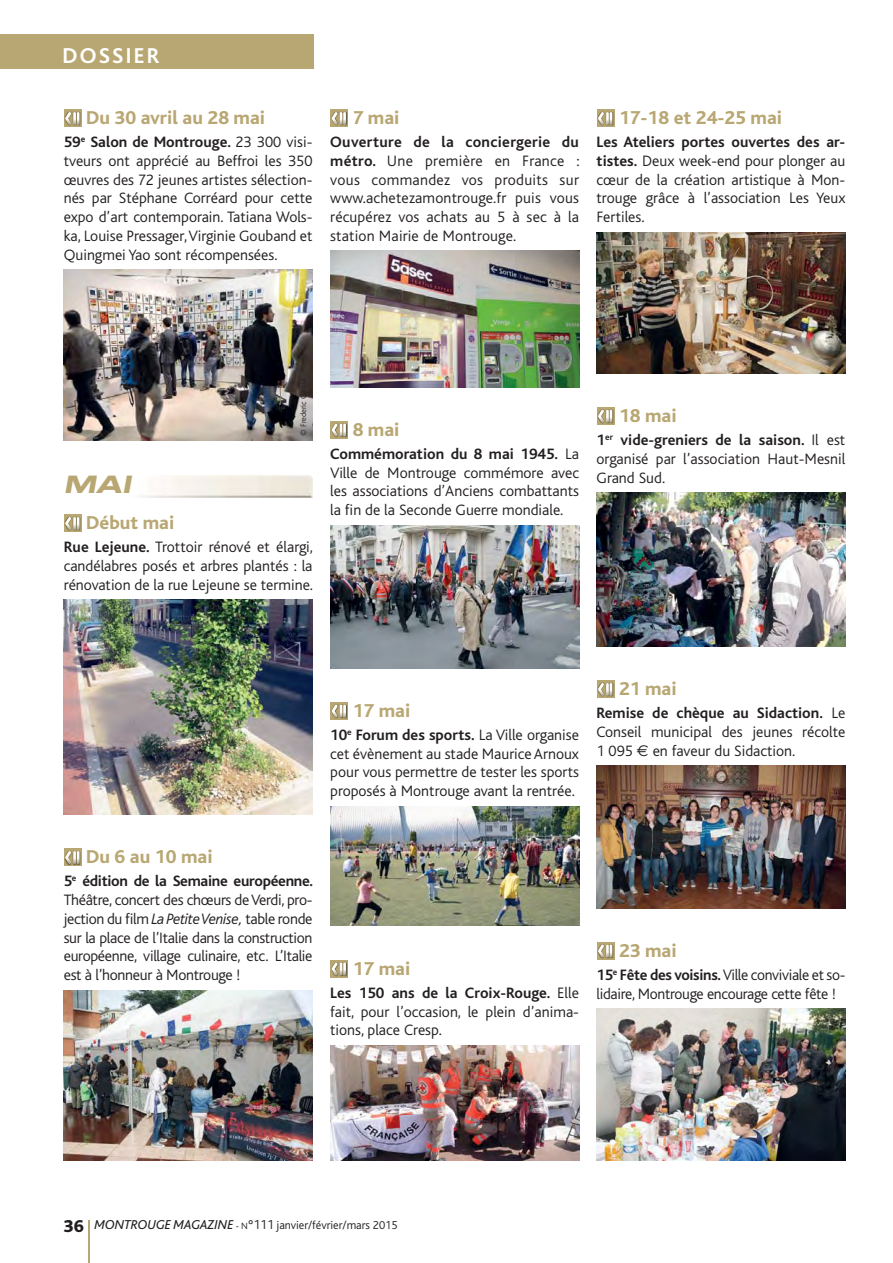
<style>
.page{position:relative;width:893px;height:1263px;background:#fff}
.page>*{position:absolute;margin:0;border:0;box-sizing:border-box;transform-origin:0 0}
.t1{font:italic 24px "Eurostile Bold Extended Two";color:#b9a773}
.t2{font:700 22.5px "Bliss";letter-spacing:.1em;color:#fff}
.t3{font:800 19.5px "Bliss";color:#b9a773}
.t4{font:300 15.75px/18.8px "Bliss";color:#231f20;text-align:justify}
.t5{font:300 15.75px/18.8px "Bliss";letter-spacing:-.02em;color:#231f20}
.t6{font:300 12px "Bliss";color:#231f20}
.t7{font:300 8.25px "Bliss";color:#231f20}
.s1{font-weight:700}
.s2{font-family:"Euro Sans";font-weight:400}
.s3{font-style:italic}
.s4{font-weight:800;font-size:18px}
.s5{font-weight:400;font-style:italic;font-size:13.5px}
.s6{font-weight:400;font-size:9px}
.s7{font-size:9.45px}
.s8{font-size:13.5px}
</style>
<div class="page">
<hr style="left:88px;top:1220px;width:1px;height:43px;background:#b9a773">
<div style="left:0;top:34px;width:313px;height:34px;background:#b9a773"></div>
<div style="left:64px;top:109px;width:18px;height:18px;background:#b9a773"></div>
<img style="left:68px;top:112px;width:13px;height:14px">
<svg style="left:65px;top:112px;width:14px;height:13px"></svg>
<img style="left:64px;top:270px;width:248px;height:170px">
<div style="left:64px;top:514px;width:18px;height:18px;background:#b9a773"></div>
<img style="left:68px;top:517px;width:13px;height:14px">
<svg style="left:65px;top:517px;width:14px;height:13px"></svg>
<img style="left:64px;top:600px;width:248px;height:215px">
<div style="left:64px;top:848px;width:18px;height:18px;background:#b9a773"></div>
<img style="left:67px;top:852px;width:14px;height:13px">
<svg style="left:65px;top:851px;width:14px;height:13px"></svg>
<img style="left:64px;top:990px;width:248px;height:170px">
<div style="left:330px;top:109px;width:18px;height:18px;background:#b9a773"></div>
<img style="left:331px;top:112px;width:16px;height:14px">
<svg style="left:332px;top:112px;width:14px;height:13px"></svg>
<img style="left:330px;top:251px;width:249px;height:136px">
<div style="left:330px;top:421px;width:18px;height:18px;background:#b9a773"></div>
<img style="left:331px;top:423px;width:16px;height:15px">
<svg style="left:332px;top:424px;width:14px;height:12px"></svg>
<img style="left:330px;top:525px;width:249px;height:143px">
<div style="left:330px;top:702px;width:18px;height:18px;background:#b9a773"></div>
<img style="left:331px;top:704px;width:16px;height:15px">
<svg style="left:332px;top:705px;width:14px;height:12px"></svg>
<img style="left:330px;top:806px;width:249px;height:120px">
<div style="left:330px;top:960px;width:18px;height:18px;background:#b9a773"></div>
<img style="left:331px;top:962px;width:16px;height:15px">
<svg style="left:332px;top:963px;width:14px;height:12px"></svg>
<img style="left:330px;top:1045px;width:249px;height:115px">
<div style="left:596px;top:109px;width:18px;height:18px;background:#b9a773"></div>
<img style="left:597px;top:112px;width:17px;height:14px">
<svg style="left:598px;top:112px;width:14px;height:13px"></svg>
<img style="left:596px;top:232px;width:249px;height:141px">
<svg style="left:597px;top:407px;width:17px;height:18px"></svg>
<img style="left:597px;top:410px;width:17px;height:14px">
<svg style="left:598px;top:410px;width:14px;height:13px"></svg>
<img style="left:596px;top:492px;width:249px;height:154px">
<div style="left:596px;top:680px;width:18px;height:18px;background:#b9a773"></div>
<img style="left:597px;top:683px;width:17px;height:14px">
<svg style="left:598px;top:683px;width:14px;height:13px"></svg>
<img style="left:596px;top:766px;width:249px;height:142px">
<div style="left:596px;top:942px;width:18px;height:18px;background:#b9a773"></div>
<img style="left:597px;top:944px;width:17px;height:15px">
<svg style="left:598px;top:945px;width:14px;height:12px"></svg>
<img style="left:596px;top:1009px;width:249px;height:151px">
<h2 class="t2" style="left:62px;top:48px;width:98px">DOSSIER</h2>
<p class="t3" style="left:86px;top:111px;width:180px">Du 30 avril au 28 mai</p>
<p class="t4" style="left:64px;top:134px;width:250px"><span class="s1">59</span><sup>e</sup> <span class="s1">Salon de Montrouge.</span> 23 300 visi&shy;tveurs ont apprécié au Beffroi les 350 œuvres des 72 jeunes artistes sélection&shy;nés par Stéphane Corréard pour cette expo d’art contemporain. Tatiana Wols&shy;ka, Louise Pressager, Virginie Gouband et Quingmei Yao sont récompensées.</p>
<p class="t3" style="left:352px;top:111px;width:48px">7 mai</p>
<p class="t4" style="left:330px;top:134px;width:251px"><span class="s1">Ouverture de la conciergerie du métro.</span> Une première en France : vous commandez vos produits sur www.achetezamontrouge.fr puis vous récupérez vos achats au 5 à sec à la station Mairie de Montrouge.</p>
<p class="t3" style="left:619px;top:111px;width:165px">17-18 et 24-25 mai</p>
<p class="t4" style="left:596px;top:134px;width:250px"><span class="s1">Les Ateliers portes ouvertes des ar&shy;tistes.</span> Deux week-end pour plonger au cœur de la création artistique à Mon&shy;trouge grâce à l’association Les Yeux Fertiles.</p>
<p class="t7" style="left:300px;top:436px;width:59px;rotate:-90deg">© Frederic Garcia</p>
<h1 class="t1" style="left:64px;top:476px;width:73px">MAI</h1>
<p class="t3" style="left:86px;top:516px;width:90px">Début mai</p>
<p class="t4" style="left:64px;top:539px;width:251px"><span class="s1">Rue Lejeune.</span> Trottoir rénové et élargi, candélabres posés et arbres plantés : la rénovation de la rue Lejeune se termine.</p>
<p class="t3" style="left:352px;top:422px;width:48px">8 mai</p>
<p class="t4" style="left:330px;top:445px;width:250px"><span class="s1">Commémoration du 8 mai 1945.</span> La Ville de Montrouge commémore avec les associations d’Anciens combattants la fin de la Seconde Guerre mondiale.</p>
<p class="t3" style="left:619px;top:408px;width:59px">18 mai</p>
<p class="t4" style="left:596px;top:432px;width:250px"><span class="s1">1</span><sup>er</sup> <span class="s1">vide-greniers de la saison.</span> Il est organisé par l’association Haut-Mesnil Grand Sud.</p>
<p class="t3" style="left:352px;top:703px;width:59px">17 mai</p>
<p class="t4" style="left:330px;top:726px;width:250px"><span class="s1">10</span><sup>e</sup> <span class="s1">Forum des sports.</span> La Ville organise cet évènement au stade Maurice Arnoux pour vous permettre de tester les sports proposés à Montrouge avant la rentrée.</p>
<p class="t3" style="left:619px;top:681px;width:59px">21 mai</p>
<p class="t4" style="left:596px;top:705px;width:250px"><span class="s1">Remise de chèque au Sidaction.</span> Le Conseil municipal des jeunes récolte 1 095 <span class="s2">€</span> en faveur du Sidaction.</p>
<p class="t3" style="left:86px;top:850px;width:128px">Du 6 au 10 mai</p>
<p class="t4" style="left:64px;top:873px;width:251px"><span class="s1">5</span><sup>e</sup> <span class="s1">édition de la Semaine européenne.<br></span>Théâtre, concert des chœurs de Verdi, pro&shy;jection du film <span class="s3">La Petite Venise,</span> table ronde sur la place de l’Italie dans la construction européenne, village culinaire, etc. L’Italie est à l’honneur à Montrouge !</p>
<p class="t3" style="left:352px;top:961px;width:59px">17 mai</p>
<p class="t4" style="left:330px;top:984px;width:250px"><span class="s1">Les 150 ans de la Croix-Rouge.</span> Elle fait, pour l’occasion, le plein d’anima&shy;tions, place Cresp.</p>
<p class="t3" style="left:619px;top:943px;width:59px">23 mai</p>
<p class="t5" style="left:596px;top:966px;width:250px"><span class="s1">15</span><sup>e</sup> <span class="s1">Fête des voisins.</span> Ville conviviale et so&shy;lidaire, Montrouge encourage cette fête !</p>
<p class="t6" style="left:64px;top:1220px;width:335px"><span class="s4">36</span> <span class="s5">MONTROUGE MAGAZINE</span> <span class="s6">-</span> <span class="s7">N</span><span class="s8">°111</span> janvier/février/mars 2015</p>
</div>
